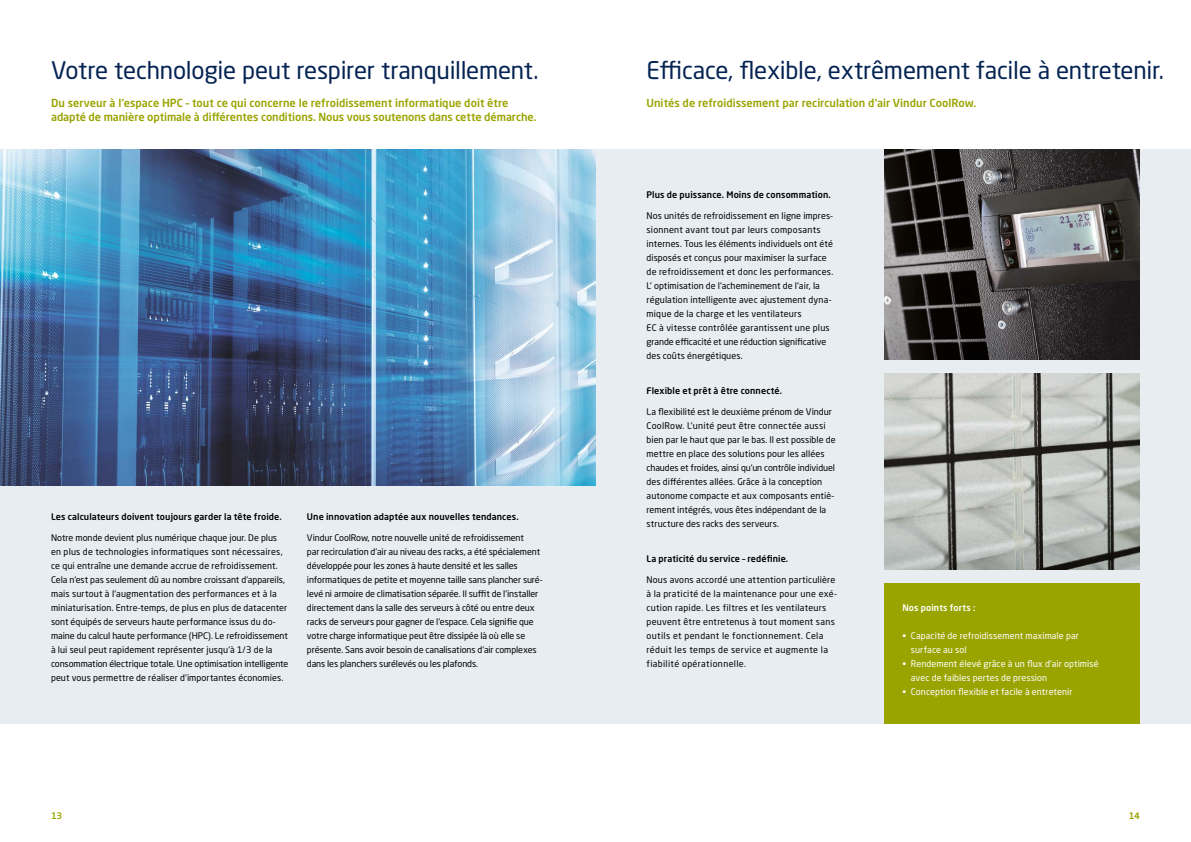
<style>
.page{position:relative;width:1191px;height:842px;background:#fff}
.page>*{position:absolute;margin:0;border:0;box-sizing:border-box;transform-origin:0 0}
.t1{font:24px "Neo Sans W1 G";letter-spacing:-.01em;color:#052453}
.t2{font:500 11px/14px "Neo Sans W1 G";color:#9aa400}
.t3{font:9px/14px "Neo Sans W1 G";letter-spacing:.005em;color:#000}
.t4{font:9px/14px "Neo Sans W1 G";letter-spacing:-.015em;color:#000}
.t5{font:9px/14px "Neo Sans W1 G";letter-spacing:.03em;color:#000}
.t6{font:500 9px "Neo Sans W1 G";letter-spacing:.01em;color:#000}
.t7{font:9px/14px "Neo Sans W1 G";letter-spacing:.005em;color:#fff}
.t8{font:500 9px "Neo Sans W1 G";letter-spacing:.01em;color:#fff}
.t9{font:500 9px "Neo Sans W1 G";color:#9aa400}
</style>
<div class="page">
<div style="left:0;top:149px;width:1191px;height:574px;background:#e8edf1"></div>
<img style="left:0;top:149px;width:595px;height:336px">
<img style="left:884px;top:149px;width:256px;height:210px">
<img style="left:884px;top:373px;width:256px;height:196px">
<div style="left:884px;top:583px;width:256px;height:140px;background:#9aa400"></div>
<h1 class="t1" style="left:646px;top:56px;width:519px">Efficace, flexible, extrêmement facile à entretenir.</h1>
<h1 class="t1" style="left:51px;top:56px;width:489px">Votre technologie peut respirer tranquillement.</h1>
<p class="t2" style="left:51px;top:96px;width:487px">Du serveur à l‘espace HPC – tout ce qui concerne le refroidissement informatique doit être adapté de manière optimale à différentes conditions. Nous vous soutenons dans cette démarche.</p>
<p class="t2" style="left:646px;top:96px;width:331px">Unités de refroidissement par recirculation d‘air Vindur CoolRow.</p>
<p class="t6" style="left:51px;top:511px;width:232px">Les calculateurs doivent toujours garder la tête froide.</p>
<p class="t3" style="left:51px;top:531px;width:239px">Notre monde devient plus numérique chaque jour. De plus en plus de technologies informatiques sont nécessaires, ce qui entraîne une demande accrue de refroidissement.<br>Cela n‘est pas seulement dû au nombre croissant d‘appareils, mais surtout à l‘augmentation des performances et à la miniaturisation. Entre-temps, de plus en plus de datacenter sont équipés de serveurs haute performance issus du do&shy;maine du calcul haute performance (HPC). Le refroidissement à lui seul peut rapidement représenter jusqu‘à 1/3 de la consommation électrique totale. Une optimisation intelligente peut vous permettre de réaliser d‘importantes économies.</p>
<p class="t6" style="left:307px;top:511px;width:213px">Une innovation adaptée aux nouvelles tendances.</p>
<p class="t4" style="left:307px;top:531px;width:237px">Vindur CoolRow, notre nouvelle unité de refroidissement<br>par recirculation d‘air au niveau des racks, a été spécialement développée pour les zones à haute densité et les salles informatiques de petite et moyenne taille sans plancher suré&shy;levé ni armoire de climatisation séparée. Il suffit de l‘installer directement dans la salle des serveurs à côté ou entre deux racks de serveurs pour gagner de l‘espace. Cela signifie que votre charge informatique peut être dissipée là où elle se présente. Sans avoir besoin de canalisations d‘air complexes dans les planchers surélevés ou les plafonds.</p>
<p class="t6" style="left:646px;top:189px;width:186px">Plus de puissance. Moins de consommation.</p>
<p class="t3" style="left:646px;top:209px;width:188px">Nos unités de refroidissement en ligne impres&shy;sionnent avant tout par leurs composants internes. Tous les éléments individuels ont été disposés et conçus pour maximiser la surface de refroidissement et donc les performances.<br>L’ optimisation de l‘acheminement de l‘air, la régulation intelligente avec ajustement dyna&shy;mique de la charge et les ventilateurs<br>EC à vitesse contrôlée garantissent une plus grande efficacité et une réduction significative des coûts énergétiques.</p>
<p class="t6" style="left:646px;top:385px;width:137px">Flexible et prêt à être connecté.</p>
<p class="t3" style="left:646px;top:405px;width:190px">La flexibilité est le deuxième prénom de Vindur CoolRow. L‘unité peut être connectée aussi bien par le haut que par le bas. Il est possible de mettre en place des solutions pour les allées chaudes et froides, ainsi qu‘un contrôle individuel des différentes allées. Grâce à la conception autonome compacte et aux composants entiè&shy;rement intégrés, vous êtes indépendant de la structure des racks des serveurs.</p>
<p class="t6" style="left:646px;top:553px;width:143px">La praticité du service – redéfinie.</p>
<p class="t5" style="left:646px;top:573px;width:192px">Nous avons accordé une attention particulière à la praticité de la maintenance pour une exé&shy;cution rapide. Les filtres et les ventilateurs peuvent être entretenus à tout moment sans outils et pendant le fonctionnement. Cela réduit les temps de service et augmente la fiabilité opérationnelle.</p>
<p class="t8" style="left:902px;top:602px;width:74px">Nos points forts :</p>
<p class="t7" style="left:911px;top:629px;width:169px;text-indent:-9px">• Capacité de refroidissement maximale par surface au sol</p>
<p class="t7" style="left:911px;top:657px;width:189px;text-indent:-9px">• Rendement élevé grâce à un flux d‘air optimisé avec de faibles pertes de pression</p>
<p class="t7" style="left:902px;top:685px;width:171px">• Conception flexible et facile à entretenir</p>
<p class="t9" style="left:51px;top:810px;width:13px">13</p>
<p class="t9" style="left:1128px;top:810px;width:13px">14</p>
</div>
